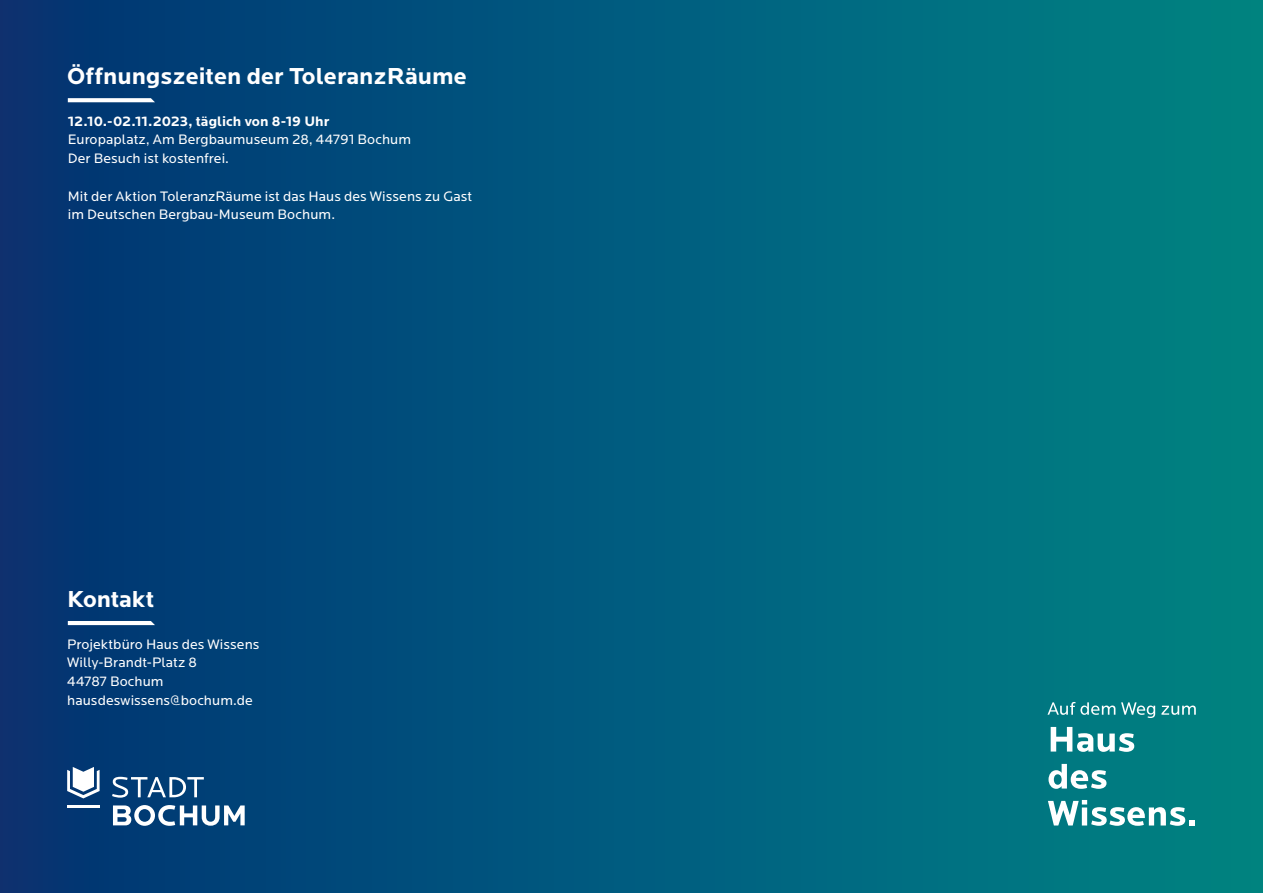
<style>
.page{position:relative;width:1263px;height:893px;background:#fff}
.page>*{position:absolute;margin:0;border:0;box-sizing:border-box;transform-origin:0 0}
.t1{font:700 24px "Locator";color:#fff}
.t2{font:14.25px/18.8px "Locator";letter-spacing:.005em;color:#fff}
.t3{font:700 14.25px "Locator";letter-spacing:-.005em;color:#fff}
</style>
<div class="page">
<div style="left:0;top:0;width:1263px;height:893px;background:linear-gradient(to right,#023274,#008585)"></div>
<svg style="left:68px;top:621px;width:87px;height:4px"></svg>
<svg style="left:68px;top:98px;width:87px;height:4px"></svg>
<hr style="left:67px;top:805px;width:33px;height:2px;background:#fff">
<svg style="left:67px;top:767px;width:33px;height:31px"></svg>
<svg style="left:112px;top:777px;width:92px;height:21px"></svg>
<svg style="left:113px;top:805px;width:132px;height:21px"></svg>
<svg style="left:1051px;top:727px;width:83px;height:25px"></svg>
<svg style="left:1048px;top:764px;width:58px;height:25px"></svg>
<svg style="left:1048px;top:800px;width:147px;height:26px"></svg>
<svg style="left:1047px;top:702px;width:68px;height:13px"></svg>
<svg style="left:1121px;top:702px;width:34px;height:16px"></svg>
<svg style="left:1161px;top:705px;width:35px;height:10px"></svg>
<h1 class="t1" style="left:67px;top:63px;width:401px">Öffnungszeiten der ToleranzRäume</h1>
<p class="t3" style="left:68px;top:113px;width:263px">12.10.-02.11.2023, täglich von 8-19 Uhr</p>
<p class="t2" style="left:68px;top:131px;width:345px">Europaplatz, Am Bergbaumuseum 28, 44791 Bochum<br>Der Besuch ist kostenfrei.</p>
<p class="t2" style="left:68px;top:187px;width:406px">Mit der Aktion ToleranzRäume ist das Haus des Wissens zu Gast im Deutschen Bergbau-Museum Bochum.</p>
<h1 class="t1" style="left:67px;top:585px;width:89px">Kontakt</h1>
<p class="t2" style="left:67px;top:635px;width:194px">Projektbüro Haus des Wissens<br>Willy-Brandt-Platz 8<br>44787 Bochum hausdeswissens@bochum.de</p>
</div>
